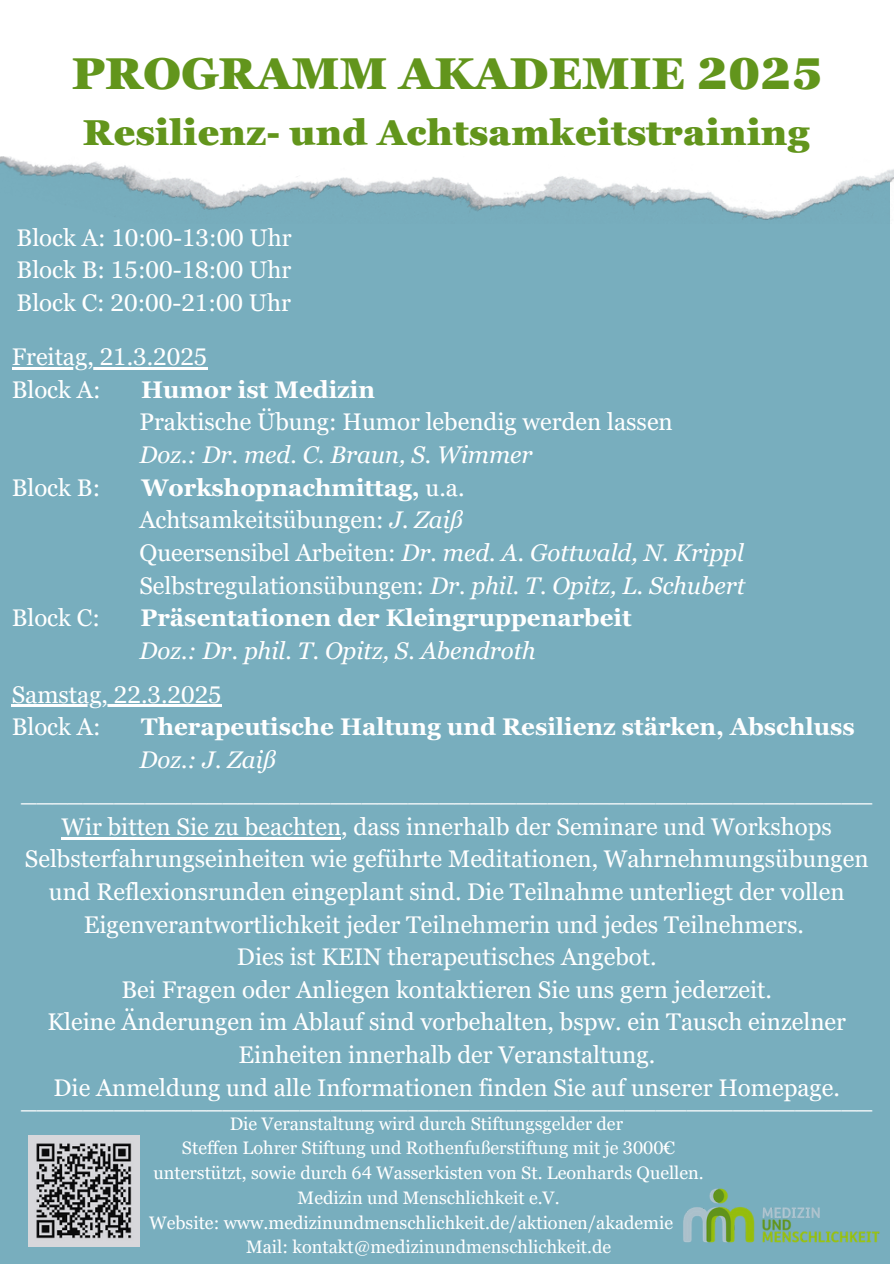
<style>
.page{position:relative;width:894px;height:1264px;background:#fff}
.page>*{position:absolute;margin:0;border:0;box-sizing:border-box;transform-origin:0 0}
.t1{font:900 44.55px "Georgia Pro";color:#62951c}
.t2{font:900 36px "Georgia Pro";color:#62951c}
.t3{font:24px/32.7px "Georgia Pro";color:#fff}
.t4{font:700 24px/32.7px "Georgia Pro";color:#fff}
.t5{font:18px/24.8px "Georgia Pro";color:#fff;text-align:center}
.s1{font-weight:700}
.s2{font-style:italic}
.s3{font-weight:400;font-style:italic}
</style>
<div class="page">
<div style="left:0;top:23px;width:889px;height:1240px;background:#78aebe"></div>
<img style="left:683px;top:1171px;width:207px;height:88px">
<div style="left:0;top:23px;width:889px;height:133px;background:#fff"></div>
<img style="left:0;top:156px;width:893px;height:67px">
<img style="left:28px;top:1135px;width:112px;height:111px">
<hr style="left:12px;top:367px;width:195px;height:2px;background:#fff">
<hr style="left:12px;top:704px;width:210px;height:3px;background:#fff">
<hr style="left:62px;top:836px;width:279px;height:3px;background:#fff">
<h3 class="t1" style="left:72px;top:48px;width:752px">PROGRAMM AKADEMIE 2025</h3>
<h3 class="t2" style="left:83px;top:112px;width:728px">Resilienz- und Achtsamkeitstraining</h3>
<h3 class="t3" style="left:17px;top:221px;width:276px;text-align:justify">Block A: 10:00-13:00 Uhr Block B: 15:00-18:00 Uhr Block C: 20:00-21:00 Uhr</h3>
<h2 class="t3" style="left:12px;top:340px;width:197px">Freitag, 21.3.2025<br>Block A:</h2>
<h2 class="t3" style="left:139px;top:373px;width:534px"><span class="s1">Humor ist Medizin<br></span>Praktische Übung: Humor lebendig werden lassen<br><span class="s2">Doz.: Dr. med. C. Braun, S. Wimmer</span></h2>
<h2 class="t3" style="left:12px;top:471px;width:90px">Block B:</h2>
<h2 class="t3" style="left:139px;top:471px;width:607px"><span class="s1">Workshopnachmittag,</span> u.a.<br>Achtsamkeitsübungen: <span class="s2">J. Zaiß<br></span>Queersensibel Arbeiten: <span class="s2">Dr. med. A. Gottwald, N. Krippl </span>Selbstregulationsübungen: <span class="s2">Dr. phil. T. Opitz, L. Schubert</span></h2>
<h2 class="t3" style="left:12px;top:601px;width:90px">Block C:</h2>
<h2 class="t4" style="left:139px;top:601px;width:493px">Präsentationen der Kleingruppenarbeit<br><span class="s3">Doz.: Dr. phil. T. Opitz, S. Abendroth</span></h2>
<p class="t3" style="left:12px;top:677px;width:211px">Samstag, 22.3.2025<br>Block A:</p>
<p class="t4" style="left:139px;top:710px;width:716px">Therapeutische Haltung und Resilienz stärken, Abschluss<br><span class="s3">Doz.: J. Zaiß</span></p>
<p class="t3" style="left:21px;top:776px;width:852px">_______________________________________________________</p>
<h3 class="t3" style="left:25px;top:810px;width:845px;text-align:center">Wir bitten Sie zu beachten, dass innerhalb der Seminare und Workshops Selbsterfahrungseinheiten wie geführte Meditationen, Wahrnehmungsübungen und Reflexionsrunden eingeplant sind. Die Teilnahme unterliegt der vollen Eigenverantwortlichkeit jeder Teilnehmerin und jedes Teilnehmers.<br>Dies ist KEIN therapeutisches Angebot.<br>Bei Fragen oder Anliegen kontaktieren Sie uns gern jederzeit.<br>Kleine Änderungen im Ablauf sind vorbehalten, bspw. ein Tausch einzelner Einheiten innerhalb der Veranstaltung.<br>Die Anmeldung und alle Informationen finden Sie auf unserer Homepage.</h3>
<p class="t5" style="left:230px;top:1110px;width:395px">Die Veranstaltung wird durch Stiftungsgelder der</p>
<p class="t5" style="left:153px;top:1135px;width:551px">Steffen Lohrer Stiftung und Rothenfußerstiftung mit je 3000€ unterstützt, sowie durch 64 Wasserkisten von St. Leonhards Quellen.</p>
<p class="t5" style="left:297px;top:1185px;width:263px">Medizin und Menschlichkeit e.V.</p>
<p class="t5" style="left:149px;top:1209px;width:525px">Website: www.medizinundmenschlichkeit.de/aktionen/akademie</p>
<p class="t5" style="left:246px;top:1234px;width:366px">Mail: kontakt@medizinundmenschlichkeit.de</p>
<p class="t3" style="left:21px;top:1083px;width:852px">_______________________________________________________</p>
</div>
